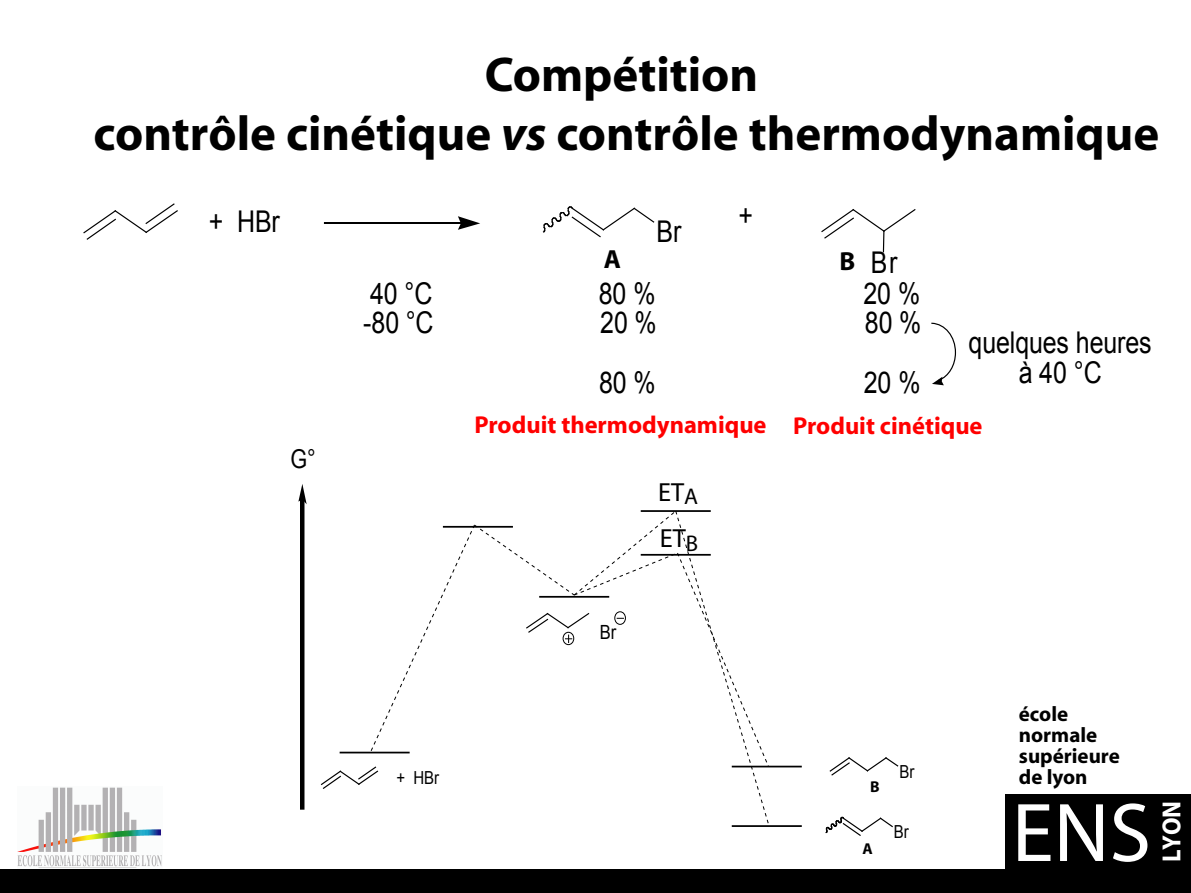
<style>
.page{position:relative;width:1191px;height:893px;background:#fff}
.page>*{position:absolute;margin:0;border:0;box-sizing:border-box;transform-origin:0 0}
.t1{font:84px "Myriad";color:#fff}
.t2{font:700 49px/58.8px "Myriad";color:#000;text-align:center}
.t3{font:29.93px/30.6px "Arial";letter-spacing:-.01em;color:#000;text-align:center;scale:.83 1}
.t4{font:26.25px/46.9px "Myriad";color:#000}
.t5{font:700 26.25px "Myriad";color:#fff;scale:.93 1}
.t6{font:700 26.25px "Myriad";color:#000}
.t7{font:25.9px "Arial";color:#000;scale:.83 1}
.t8{font:700 24.5px "Myriad";color:#f00}
.t9{font:700 21px/21px "Myriad";color:#000}
.t10{font:19.6px "Arial";color:#000;scale:.85 1}
.t11{font:18.03px "Arial";letter-spacing:-.01em;color:#000;scale:.83 1}
.t12{font:700 15.75px "Myriad";color:#000}
.s1{font-style:italic}
</style>
<div class="page">
<div style="left:1005px;top:794px;width:186px;height:99px;background:#000"></div>
<div style="left:0;top:870px;width:1191px;height:23px;background:#000"></div>
<img style="left:17px;top:787px;width:145px;height:81px">
<svg style="left:83px;top:203px;width:95px;height:37px"></svg>
<svg style="left:543px;top:206px;width:112px;height:32px"></svg>
<svg style="left:458px;top:216px;width:22px;height:14px"></svg>
<hr style="left:324px;top:222px;width:137px;height:2px;background:#000">
<svg style="left:931px;top:322px;width:25px;height:63px"></svg>
<svg style="left:298px;top:484px;width:9px;height:20px"></svg>
<div style="left:300px;top:498px;width:4px;height:312px;border:4px solid #000"></div>
<hr style="left:732px;top:766px;width:70px;height:1px;background:#000">
<hr style="left:732px;top:825px;width:70px;height:2px;background:#000">
<svg style="left:826px;top:817px;width:67px;height:19px"></svg>
<svg style="left:829px;top:757px;width:70px;height:19px"></svg>
<svg style="left:320px;top:510px;width:449px;height:314px"></svg>
<svg style="left:821px;top:209px;width:95px;height:43px"></svg>
<p class="t2" style="left:94px;top:47px;width:1067px">Compétition<br>contrôle cinétique <span class="s1">vs</span> contrôle thermodynamique</p>
<p class="t3" style="left:209px;top:207px;width:87px">+ HBr</p>
<p class="t7" style="left:290px;top:442px;width:32px">G°</p>
<p class="t3" style="left:656px;top:216px;width:32px">Br</p>
<p class="t3" style="left:738px;top:200px;width:19px">+</p>
<p class="t6" style="left:604px;top:245px;width:19px">A</p>
<p class="t6" style="left:839px;top:248px;width:17px">B</p>
<p class="t3" style="left:871px;top:248px;width:33px">Br</p>
<p class="t3" style="left:370px;top:278px;width:77px">40 °C</p>
<p class="t3" style="left:599px;top:278px;width:70px">80 %</p>
<p class="t3" style="left:863px;top:278px;width:70px">20 %</p>
<p class="t3" style="left:363px;top:308px;width:87px">-80 °C</p>
<p class="t3" style="left:600px;top:308px;width:70px">20 %</p>
<p class="t3" style="left:864px;top:308px;width:70px">80 %</p>
<p class="t3" style="left:599px;top:368px;width:70px">80 %</p>
<p class="t3" style="left:864px;top:368px;width:70px">20 %</p>
<p class="t3" style="left:968px;top:327px;width:222px">quelques heures à 40 °C</p>
<p class="t8" style="left:474px;top:413px;width:509px">Produit thermodynamique Produit cinétique</p>
<p class="t11" style="left:396px;top:766px;width:53px">+ HBr</p>
<p class="t10" style="left:600px;top:619px;width:21px">Br</p>
<p class="t4" style="left:658px;top:469px;width:42px">ET<sub>A<br></sub>ET<sub>B</sub></p>
<p class="t12" style="left:870px;top:779px;width:11px">B</p>
<p class="t12" style="left:862px;top:840px;width:12px">A</p>
<p class="t11" style="left:899px;top:759px;width:19px">Br</p>
<p class="t11" style="left:894px;top:820px;width:20px">Br</p>
<p class="t9" style="left:1018px;top:704px;width:102px">école normale supérieure de lyon</p>
<p class="t1" style="left:1012px;top:791px;width:141px">ENS</p>
<p class="t5" style="left:1158px;top:862px;width:67px;rotate:-90deg">LYON</p>
</div>
